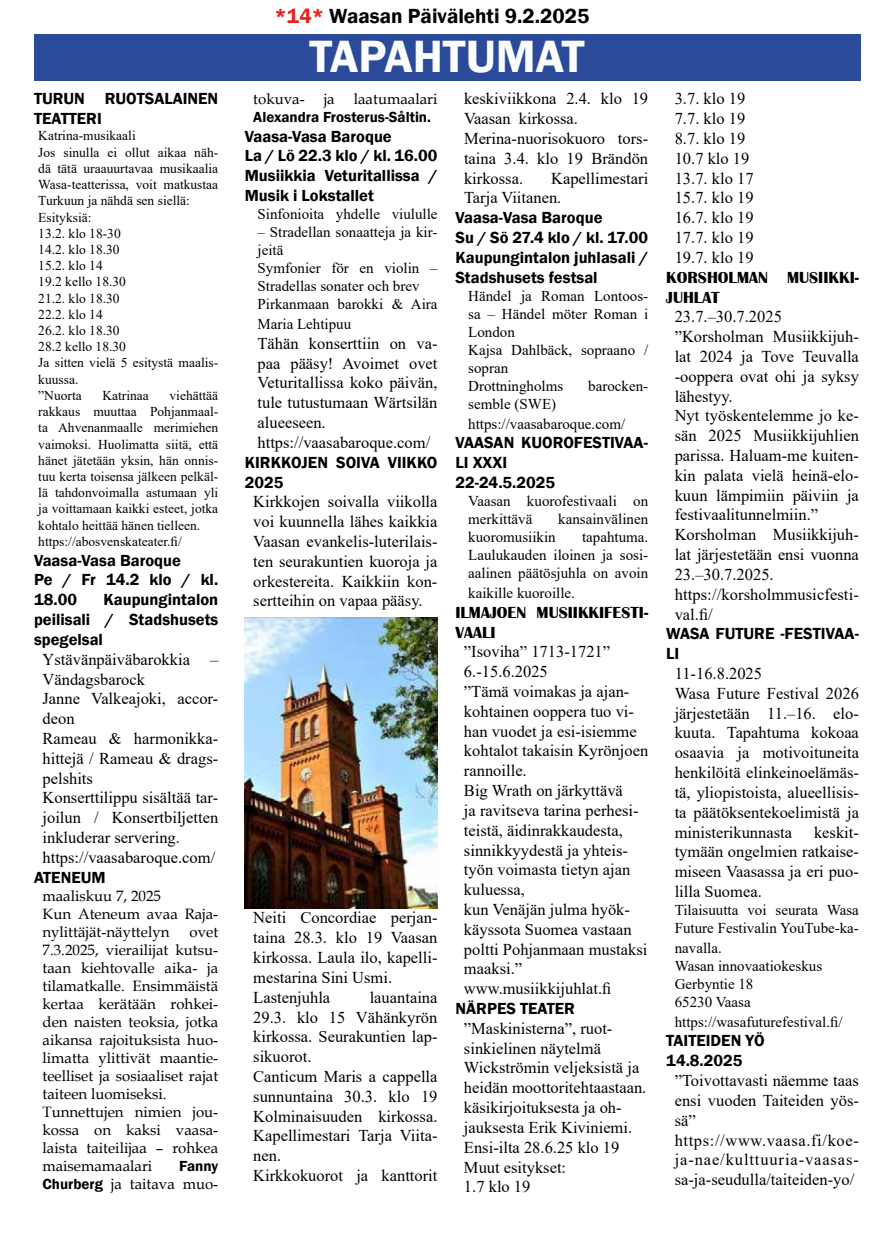
<style>
.page{position:relative;width:893px;height:1234px;background:#fff}
.page>*{position:absolute;margin:0;border:0;box-sizing:border-box;transform-origin:0 0}
.t1{font:600 46.5px "Franklin Gothic";color:#fbfdfc}
.t2{font:600 21px "Franklin Gothic";color:#000}
.t3{font:16.5px/19.8px "Times New Roman";color:#000}
.t4{font:600 16.5px/19.8px "Franklin Gothic";color:#000}
.t5{font:700 16.5px/19.8px "Britannic";color:#000}
.t6{font:15px/18px "Times New Roman";color:#000}
.t7{font:15px/18px "Book Antiqua";color:#000}
.t8{font:600 15px "Franklin Gothic";color:#000}
.t9{font:13.5px/16.2px "Times New Roman";color:#000}
.s1{font-family:"Franklin Gothic";font-weight:600}
.s2{color:#e5231d}
</style>
<div class="page">
<div style="left:34px;top:34px;width:826px;height:47px;background:#2c4a9a"></div>
<img style="left:245px;top:617px;width:192px;height:291px">
<p class="t4" style="left:34px;top:89px;width:186px">TURUN RUOTSALAINEN<br>TEATTERI</p>
<p class="t9" style="left:38px;top:127px;width:182px">Katrina-musikaali<br>Jos sinulla ei ollut aikaa näh&shy;dä tätä uraauurtavaa musikaalia<br>Wasa-teatterissa, voit matkustaa<br>Turkuun ja nähdä sen siellä:<br>Esityksiä:<br>13.2. klo 18-30<br>14.2. klo 18.30<br>15.2. klo 14<br>19.2 kello 18.30<br>21.2. klo 18.30<br>22.2. klo 14<br>26.2. klo 18.30<br>28.2 kello 18.30<br>Ja sitten vielä 5 esitystä maalis&shy;kuussa.<br>”Nuorta</p>
<p class="t9" style="left:38px;top:387px;width:182px;text-indent:131px">viehättää rakkaus muuttaa Pohjanmaal&shy;ta Ahvenanmaalle merimiehen vaimoksi. Huolimatta siitä, että hänet jätetään yksin, hän onnis&shy;tuu kerta toisensa jälkeen pelkäl&shy;lä tahdonvoimalla astumaan yli ja voittamaan kaikki esteet, jotka kohtalo heittää hänen tielleen. https://abosvenskateater.fi/</p>
<p class="t4" style="left:34px;top:550px;width:186px">Vaasa-Vasa Baroque<br>Pe / Fr 14.2 klo / kl.<br>18.00</p>
<p class="t9" style="left:102px;top:387px;width:48px">Katrinaa</p>
<p class="t4" style="left:34px;top:590px;width:186px;text-align:justify;text-indent:69px">Kaupungintalon peilisali / Stadshusets spegelsal</p>
<p class="t3" style="left:43px;top:648px;width:177px">Ystävänpäiväbarokkia –<br>Vändagsbarock<br>Janne Valkeajoki, accor&shy;deon<br>Rameau &amp; harmonikka&shy;hittejä / Rameau &amp; drags&shy;pelshits<br>Konserttilippu sisältää tar&shy;joilun / Konsertbiljetten inkluderar servering. https://vaasabaroque.com/</p>
<p class="t4" style="left:34px;top:867px;width:73px">ATENEUM</p>
<p class="t7" style="left:43px;top:886px;width:177px">maaliskuu 7, 2025<br>Kun Ateneum avaa Raja&shy;nylittäjät-näyttelyn</p>
<p class="t7" style="left:43px;top:922px;width:177px;text-indent:147px">ovet<br>7.3.2025, vierailijat kutsu&shy;taan kiehtovalle aika- ja tilamatkalle. Ensimmäistä kertaa kerätään rohkei&shy;den naisten teoksia, jotka aikansa rajoituksista huo&shy;limatta ylittivät maantie&shy;teelliset ja sosiaaliset rajat taiteen luomiseksi.<br>Tunnettujen nimien jou&shy;kossa on kaksi vaasa&shy;laista taiteilijaa – rohkea maisemamaalari</p>
<p class="t8" style="left:179px;top:1156px;width:41px">Fanny</p>
<p class="t7" style="left:43px;top:1174px;width:177px"><span class="s1">Churberg</span> ja taitava muo-</p>
<p class="t2" style="left:275px;top:3px;width:316px"><span class="s2">*14*</span> Waasan Päivälehti 9.2.2025</p>
<h1 class="t1" style="left:309px;top:28px;width:277px">TAPAHTUMAT</h1>
<p class="t7" style="left:253px;top:89px;width:53px">tokuva-</p>
<p class="t7" style="left:324px;top:89px;width:13px">ja</p>
<p class="t7" style="left:354px;top:89px;width:85px">laatumaalari</p>
<p class="t8" style="left:253px;top:107px;width:179px">Alexandra Frosterus-Såltin.</p>
<p class="t4" style="left:245px;top:126px;width:194px">Vaasa-Vasa Baroque<br>La / Lö 22.3 klo / kl. 16.00<br>Musiikkia Veturitallissa /<br>Musik i Lokstallet</p>
<p class="t6" style="left:257px;top:204px;width:181px">Sinfonioita yhdelle viululle</p>
<p class="t6" style="left:257px;top:222px;width:181px">– Stradellan sonaatteja ja kir&shy;jeitä<br>Symfonier för en violin –<br>Stradellas sonater och brev<br>Pirkanmaan barokki &amp; Aira</p>
<p class="t6" style="left:257px;top:314px;width:95px">Maria Lehtipuu</p>
<p class="t3" style="left:257px;top:333px;width:181px">Tähän konserttiin on va&shy;paa pääsy! Avoimet ovet<br>Veturitallissa koko päivän, tule tutustumaan Wärtsilän alueeseen. https://vaasabaroque.com/</p>
<p class="t4" style="left:245px;top:452px;width:194px">KIRKKOJEN SOIVA VIIKKO<br>2025</p>
<p class="t3" style="left:253px;top:491px;width:186px;text-align:justify">Kirkkojen soivalla viikolla voi kuunnella lähes kaikkia Vaasan evankelis-luterilais&shy;ten seurakuntien kuoroja ja orkestereita. Kaikkiin kon&shy;sertteihin on vapaa pääsy.</p>
<p class="t3" style="left:253px;top:907px;width:186px">Neiti Concordiae perjan&shy;taina 28.3. klo 19 Vaasan kirkossa. Laula ilo, kapelli&shy;mestarina Sini Usmi.<br>Lastenjuhla</p>
<p class="t3" style="left:253px;top:986px;width:186px;text-indent:116px">lauantaina<br>29.3. klo 15 Vähänkyrön kirkossa. Seurakuntien lap&shy;sikuorot.<br>Canticum Maris a cappella sunnuntaina 30.3. klo 19<br>Kolminaisuuden kirkossa.<br>Kapellimestari Tarja Viita&shy;nen.<br>Kirkkokuorot ja kanttorit</p>
<p class="t3" style="left:464px;top:88px;width:186px">keskiviikkona 2.4. klo 19<br>Vaasan kirkossa.<br>Merina-nuorisokuoro tors&shy;taina 3.4. klo 19 Brändön kirkossa.</p>
<p class="t3" style="left:464px;top:168px;width:186px;text-indent:87px">Kapellimestari<br>Tarja Viitanen.</p>
<p class="t4" style="left:455px;top:208px;width:194px">Vaasa-Vasa Baroque<br>Su / Sö 27.4 klo / kl. 17.00<br>Kaupungintalon juhlasali /<br>Stadshusets festsal</p>
<p class="t6" style="left:468px;top:286px;width:181px">Händel ja Roman Lontoos&shy;sa – Händel möter Roman i<br>London<br>Kajsa Dahlbäck, sopraano / sopran<br>Drottningholms</p>
<p class="t6" style="left:588px;top:376px;width:61px">barocken-</p>
<p class="t6" style="left:468px;top:393px;width:159px;line-height:19.8px">semble (SWE) https://vaasabaroque.com/</p>
<p class="t4" style="left:455px;top:433px;width:194px">VAASAN KUOROFESTIVAA-<br>LI XXXI<br>22-24.5.2025</p>
<p class="t6" style="left:468px;top:491px;width:181px">Vaasan kuorofestivaali on merkittävä</p>
<p class="t6" style="left:558px;top:509px;width:91px">kansainvälinen</p>
<p class="t6" style="left:468px;top:527px;width:181px;text-align:justify;text-indent:114px">tapahtuma.<br>Laulukauden iloinen ja sosi&shy;aalinen päätösjuhla on avoin</p>
<p class="t6" style="left:468px;top:583px;width:108px">kaikille kuoroille.</p>
<p class="t5" style="left:455px;top:602px;width:194px">ILMAJOEN MUSIIKKIFESTI-<br>VAALI</p>
<p class="t3" style="left:464px;top:641px;width:186px">”Isoviha” 1713-1721”<br>6.-15.6.2025<br>”Tämä voimakas ja ajan&shy;kohtainen ooppera tuo vi&shy;han vuodet ja esi-isiemme kohtalot takaisin Kyrönjoen rannoille.<br>Big Wrath on järkyttävä<br>ja ravitseva tarina perhesi&shy;teistä, äidinrakkaudesta, sinnikkyydestä ja yhteis&shy;työn voimasta tietyn ajan kuluessa,<br>kun Venäjän julma hyök&shy;käyssota Suomea vastaan poltti Pohjanmaan mustaksi maaksi.” www.musiikkijuhlat.fi</p>
<p class="t4" style="left:455px;top:998px;width:121px">NÄRPES TEATER</p>
<p class="t3" style="left:464px;top:1017px;width:184px">”Maskinisterna”, ruot&shy;sinkielinen näytelmä<br>Wickströmin veljeksistä ja heidän moottoritehtaastaan. käsikirjoituksesta ja oh&shy;jauksesta Erik Kiviniemi.<br>Ensi-ilta 28.6.25 klo 19<br>Muut esitykset:<br>1.7 klo 19</p>
<p class="t6" style="left:468px;top:527px;width:89px">kuoromusiikin</p>
<p class="t3" style="left:675px;top:88px;width:80px">3.7. klo 19<br>7.7. klo 19<br>8.7. klo 19<br>10.7 klo 19<br>13.7. klo 17<br>15.7. klo 19<br>16.7. klo 19<br>17.7. klo 19<br>19.7. klo 19</p>
<p class="t5" style="left:666px;top:267px;width:194px">KORSHOLMAN MUSIIKKI-<br>JUHLAT</p>
<p class="t3" style="left:675px;top:306px;width:186px">23.7.–30.7.2025 ”Korsholman Musiikkijuh&shy;lat 2024 ja Tove Teuvalla -ooppera ovat ohi ja syksy lähestyy.<br>Nyt työskentelemme jo ke&shy;sän 2025 Musiikkijuhlien parissa. Haluam-me kuiten&shy;kin palata vielä heinä-elo&shy;kuun lämpimiin päiviin ja festivaalitunnelmiin.”<br>Korsholman Musiikkijuh&shy;lat järjestetään ensi vuonna<br>23.–30.7.2025. https://korsholmmusicfesti&shy;val.fi/</p>
<p class="t4" style="left:666px;top:624px;width:194px">WASA FUTURE -FESTIVAA-<br>LI</p>
<p class="t3" style="left:675px;top:663px;width:186px">11-16.8.2025<br>Wasa Future Festival 2026 järjestetään 11.–16. elo&shy;kuuta. Tapahtuma kokoaa osaavia ja motivoituneita henkilöitä elinkeinoelämäs&shy;tä, yliopistoista, alueellisis&shy;ta päätöksentekoelimistä ja ministerikunnasta</p>
<p class="t3" style="left:675px;top:821px;width:186px;text-align:justify;text-indent:139px">keskit&shy;tymään ongelmien ratkaise&shy;miseen Vaasassa ja eri puo&shy;lilla Suomea.</p>
<p class="t6" style="left:675px;top:900px;width:186px">Tilaisuutta voi seurata Wasa<br>Future Festivalin YouTube-ka-</p>
<p class="t6" style="left:675px;top:938px;width:149px">navalla.<br>Wasan innovaatiokeskus<br>Gerbyntie 18<br>65230 Vaasa</p>
<p class="t6" style="left:675px;top:1011px;width:169px">https://wasafuturefestival.fi/</p>
<p class="t4" style="left:666px;top:1030px;width:100px">TAITEIDEN YÖ<br>14.8.2025</p>
<p class="t3" style="left:675px;top:1069px;width:186px">”Toivottavasti näemme taas ensi vuoden Taiteiden yös&shy;sä” https://www.vaasa.fi/koe&shy;ja-nae/kulttuuria-vaasas&shy;sa-ja-seudulla/taiteiden-yo/</p>
</div>
